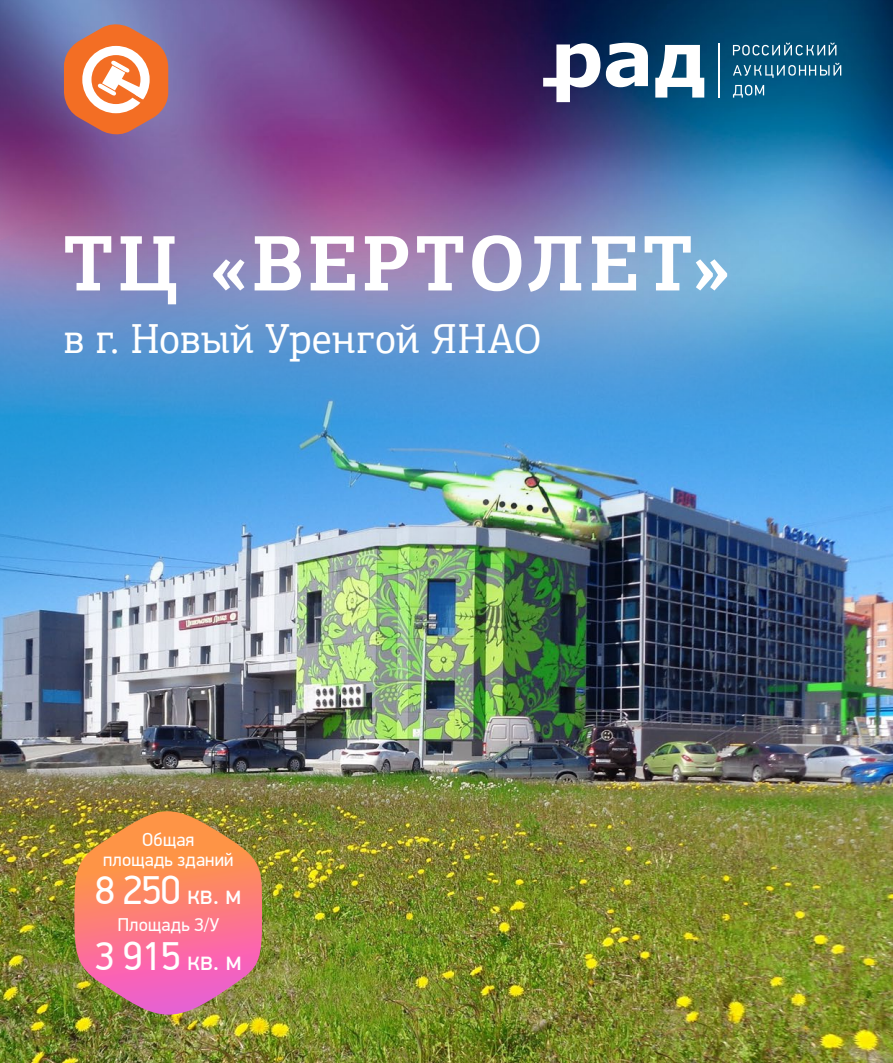
<style>
.page{position:relative;width:893px;height:1063px;background:#fff}
.page>*{position:absolute;margin:0;border:0;box-sizing:border-box;transform-origin:0 0}
.text_basic{font:700 78.9px "PF Agora Slab Pro";letter-spacing:.055em;color:#fff}
.text_basic-2{font:42px "PF Agora Slab Pro";color:#fff}
.t1{font:40.5px "PF Din Display Pro";letter-spacing:-.02em;color:#fff}
.t2{font:18.75px "PF Din Display Pro";letter-spacing:.01em;color:#fff}
.s1{font-size:26.7px}
</style>
<div class="page">
<img style="left:0;top:0;width:893px;height:1063px">
<svg style="left:64px;top:20px;width:104px;height:119px"></svg>
<img style="left:74px;top:811px;width:192px;height:204px">
<svg style="left:733px;top:43px;width:103px;height:12px"></svg>
<svg style="left:733px;top:63px;width:108px;height:15px;background:#377999"></svg>
<svg style="left:733px;top:85px;width:31px;height:13px"></svg>
<svg style="left:543px;top:43px;width:57px;height:59px"></svg>
<svg style="left:606px;top:43px;width:42px;height:44px"></svg>
<svg style="left:655px;top:45px;width:49px;height:53px"></svg>
<hr style="left:718px;top:43px;width:1px;height:55px;background:#fff">
<p class="text_basic" style="left:64px;top:213px;width:668px">ТЦ «ВЕРТОЛЕТ»</p>
<p class="text_basic-2" style="left:64px;top:313px;width:479px">в г. Новый Уренгой ЯНАО</p>
<p class="t2" style="left:142px;top:829px;width:54px">Общая</p>
<p class="t2" style="left:103px;top:848px;width:132px">площадь зданий</p>
<p class="t1" style="left:95px;top:867px;width:147px">8 250 <span class="s1">кв. м</span></p>
<p class="t2" style="left:118px;top:914px;width:103px">Площадь З/У</p>
<p class="t1" style="left:96px;top:932px;width:147px">3 915 <span class="s1">кв. м</span></p>
</div>
